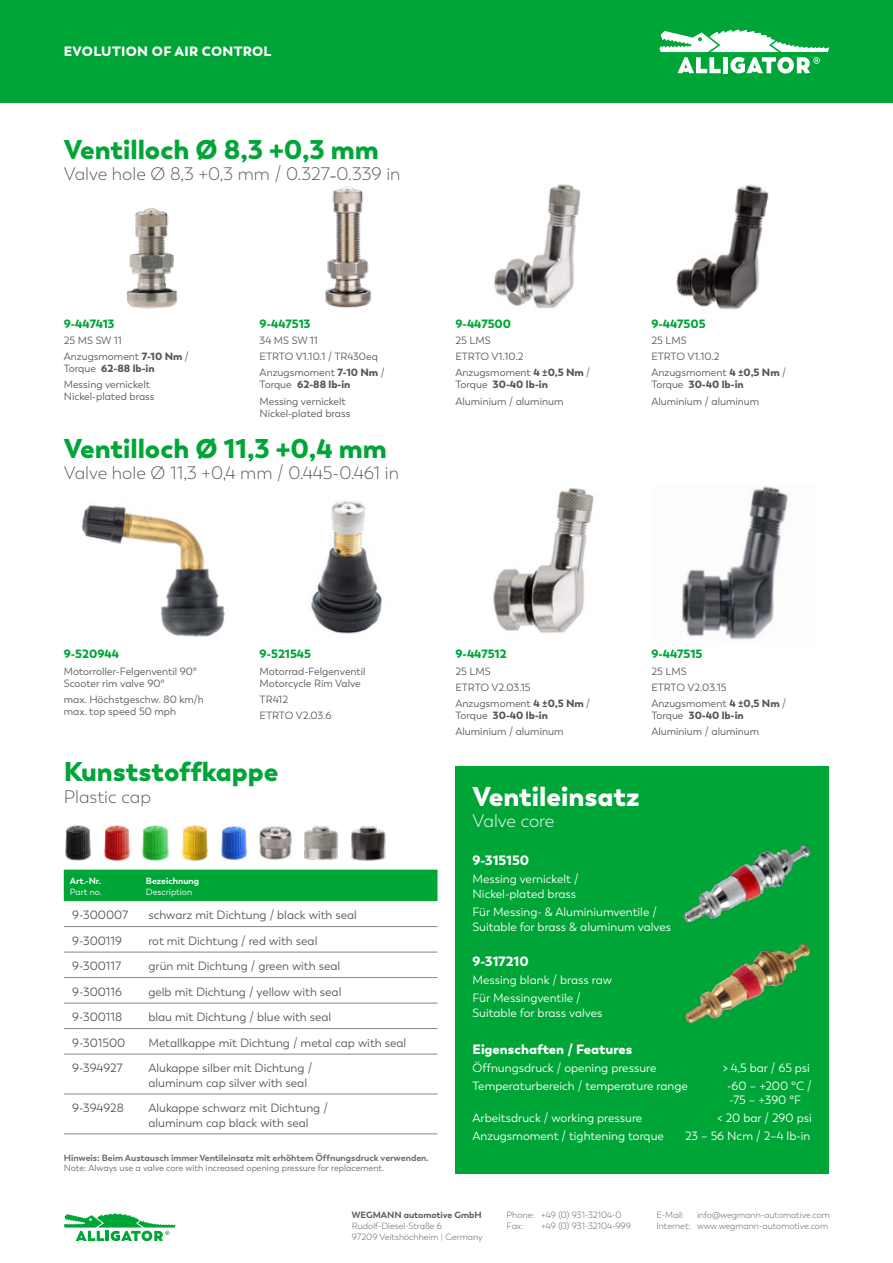
<style>
.page{position:relative;width:893px;height:1263px;background:#fff}
.page>*{position:absolute;margin:0;border:0;box-sizing:border-box;transform-origin:0 0}
.t1{font:900 27px "Trenda";color:#00a538}
.t2{font:900 27px "Trenda";color:#fff}
.t3{font:300 18px "Trenda";color:#575756}
.t4{font:300 18px "Trenda";letter-spacing:-.01em;color:#fff}
.t5{font:900 13.5px "Trenda";color:#fff}
.t6{font:900 13.5px "Trenda";letter-spacing:.025em;color:#fff}
.t7{font:12px/14.4px "Trenda";color:#575756}
.t8{font:12px/14.4px "Trenda";color:#fff}
.t9{font:900 12px "Trenda";color:#00a538}
.t10{font:10.5px/16.2px "Trenda";color:#575756}
.t11{font:300 9px/10.8px "Trenda";color:#575756}
.t12{font:700 9px "Trenda";color:#6b6b6a}
.t13{font:9px "Trenda";color:#6b6b6a}
.t14{font:700 9px "Trenda";color:#575756}
.t15{font:700 9px "Trenda";color:#fff}
.t16{font:9px "Trenda";color:#fff}
.s1{font-weight:400;font-size:12px;color:#000}
.s2{font-weight:900}
</style>
<div class="page">
<div style="left:0;top:0;width:893px;height:102px;background:#00a538"></div>
<img style="left:494px;top:184px;width:87px;height:125px">
<img style="left:127px;top:208px;width:50px;height:101px">
<img style="left:676px;top:184px;width:93px;height:126px">
<img style="left:325px;top:186px;width:46px;height:122px">
<div style="left:455px;top:766px;width:374px;height:408px;background:#00a538"></div>
<img style="left:684px;top:943px;width:127px;height:81px">
<img style="left:683px;top:844px;width:128px;height:79px">
<img style="left:493px;top:488px;width:101px;height:145px">
<img style="left:81px;top:505px;width:144px;height:132px">
<img style="left:682px;top:486px;width:106px;height:154px">
<img style="left:311px;top:501px;width:71px;height:133px">
<img style="left:142px;top:825px;width:27px;height:36px">
<img style="left:65px;top:825px;width:26px;height:36px">
<img style="left:221px;top:826px;width:26px;height:34px">
<img style="left:182px;top:824px;width:26px;height:37px">
<img style="left:103px;top:825px;width:27px;height:36px">
<img style="left:304px;top:826px;width:34px;height:35px">
<img style="left:351px;top:826px;width:35px;height:35px">
<img style="left:259px;top:826px;width:33px;height:34px">
<div style="left:64px;top:870px;width:373px;height:31px;background:#00a538"></div>
<hr style="left:64px;top:926px;width:76px;height:1px;background:#878787">
<hr style="left:140px;top:926px;width:297px;height:1px;background:#878787">
<hr style="left:64px;top:952px;width:76px;height:1px;background:#878787">
<hr style="left:140px;top:952px;width:297px;height:1px;background:#878787">
<hr style="left:64px;top:977px;width:76px;height:1px;background:#878787">
<hr style="left:140px;top:977px;width:297px;height:1px;background:#878787">
<hr style="left:64px;top:1003px;width:76px;height:1px;background:#878787">
<hr style="left:140px;top:1003px;width:297px;height:1px;background:#878787">
<hr style="left:64px;top:1028px;width:76px;height:1px;background:#878787">
<hr style="left:140px;top:1028px;width:297px;height:1px;background:#878787">
<hr style="left:64px;top:1054px;width:76px;height:1px;background:#878787">
<hr style="left:140px;top:1054px;width:297px;height:1px;background:#878787">
<hr style="left:64px;top:1093px;width:76px;height:1px;background:#878787">
<hr style="left:140px;top:1093px;width:297px;height:1px;background:#878787">
<hr style="left:64px;top:1133px;width:76px;height:1px;background:#878787">
<hr style="left:140px;top:1133px;width:297px;height:1px;background:#878787">
<svg style="left:64px;top:1213px;width:112px;height:28px"></svg>
<svg style="left:659px;top:30px;width:170px;height:44px"></svg>
<p class="t6" style="left:64px;top:42px;width:209px">EVOLUTION OF AIR CONTROL</p>
<h1 class="t1" style="left:64px;top:132px;width:317px">Ventilloch Ø 8,3 +0,3 mm</h1>
<h2 class="t3" style="left:64px;top:164px;width:338px">Valve hole Ø 8,3 +0,3 mm / 0.327<span class="s1">–</span>0.339 in</h2>
<p class="t9" style="left:64px;top:316px;width:52px">9-447413</p>
<p class="t10" style="left:64px;top:332px;width:127px">25 MS SW 11<br>Anzugsmoment <span class="s2">7-10 Nm</span> /</p>
<p class="t10" style="left:64px;top:361px;width:92px">Torque <span class="s2">62-88 lb-in<br></span>Messing vernickelt</p>
<p class="t10" style="left:64px;top:389px;width:92px">Nickel-plated brass</p>
<p class="t9" style="left:260px;top:316px;width:52px">9-447513</p>
<p class="t10" style="left:260px;top:332px;width:127px">34 MS SW 11<br>ETRTO V1.10.1 / TR430eq<br>Anzugsmoment <span class="s2">7-10 Nm</span> /</p>
<p class="t10" style="left:260px;top:377px;width:92px">Torque <span class="s2">62-88 lb-in<br></span>Messing vernickelt</p>
<p class="t10" style="left:260px;top:405px;width:92px">Nickel-plated brass</p>
<h1 class="t1" style="left:64px;top:431px;width:325px">Ventilloch Ø 11,3 +0,4 mm</h1>
<h2 class="t3" style="left:64px;top:463px;width:337px">Valve hole Ø 11,3 +0,4 mm / 0.445-0.461 in</h2>
<p class="t9" style="left:455px;top:316px;width:57px">9-447500</p>
<p class="t10" style="left:455px;top:332px;width:136px">25 LMS<br>ETRTO V1.10.2<br>Anzugsmoment <span class="s2">4 ±0,5 Nm</span> /</p>
<p class="t10" style="left:455px;top:377px;width:109px">Torque <span class="s2">30-40 lb-in<br></span>Aluminium / aluminum</p>
<p class="t9" style="left:651px;top:316px;width:56px">9-447505</p>
<p class="t10" style="left:651px;top:332px;width:136px">25 LMS<br>ETRTO V1.10.2<br>Anzugsmoment <span class="s2">4 ±0,5 Nm</span> /</p>
<p class="t10" style="left:651px;top:377px;width:109px">Torque <span class="s2">30-40 lb-in<br></span>Aluminium / aluminum</p>
<p class="t9" style="left:64px;top:646px;width:57px">9-520944</p>
<p class="t10" style="left:64px;top:665px;width:135px;line-height:12px">Motorroller-Felgenventil 90°<br>Scooter rim valve 90°</p>
<p class="t10" style="left:64px;top:693px;width:142px;line-height:12px">max. Höchstgeschw. 80 km/h max. top speed 50 mph</p>
<p class="t9" style="left:260px;top:646px;width:53px">9-521545</p>
<p class="t10" style="left:260px;top:665px;width:107px;line-height:12px">Motorrad-Felgenventil<br>Motorcycle Rim Valve</p>
<p class="t10" style="left:260px;top:691px;width:73px">TR412<br>ETRTO V2.03.6</p>
<h1 class="t1" style="left:64px;top:754px;width:216px">Kunststoffkappe</h1>
<h2 class="t3" style="left:64px;top:786px;width:89px">Plastic cap</h2>
<p class="t15" style="left:70px;top:875px;width:33px">Art.-Nr.</p>
<p class="t16" style="left:70px;top:887px;width:34px">Part no.</p>
<p class="t15" style="left:146px;top:875px;width:55px">Bezeichnung</p>
<p class="t16" style="left:146px;top:887px;width:48px">Description</p>
<p class="t7" style="left:72px;top:908px;width:57px">9-300007</p>
<p class="t7" style="left:148px;top:908px;width:210px">schwarz mit Dichtung / black with seal</p>
<p class="t7" style="left:72px;top:934px;width:51px">9-300119</p>
<p class="t7" style="left:148px;top:934px;width:170px">rot mit Dichtung / red with seal</p>
<p class="t7" style="left:72px;top:959px;width:51px">9-300117</p>
<p class="t7" style="left:148px;top:959px;width:193px">grün mit Dichtung / green with seal</p>
<p class="t7" style="left:72px;top:985px;width:51px">9-300116</p>
<p class="t7" style="left:148px;top:985px;width:195px">gelb mit Dichtung / yellow with seal</p>
<p class="t7" style="left:72px;top:1010px;width:52px">9-300118</p>
<p class="t7" style="left:148px;top:1010px;width:184px">blau mit Dichtung / blue with seal</p>
<p class="t7" style="left:72px;top:1036px;width:55px">9-301500</p>
<p class="t7" style="left:148px;top:1036px;width:259px">Metallkappe mit Dichtung / metal cap with seal</p>
<p class="t7" style="left:72px;top:1061px;width:52px">9-394927</p>
<p class="t7" style="left:148px;top:1061px;width:165px">Alukappe silber mit Dichtung / aluminum cap silver with seal</p>
<p class="t7" style="left:72px;top:1101px;width:53px">9-394928</p>
<p class="t7" style="left:148px;top:1101px;width:181px">Alukappe schwarz mit Dichtung / aluminum cap black with seal</p>
<p class="t12" style="left:64px;top:1152px;width:367px">Hinweis: Beim Austausch immer Ventileinsatz mit erhöhtem Öffnungsdruck verwenden.</p>
<p class="t13" style="left:64px;top:1163px;width:322px">Note: Always use a valve core with increased opening pressure for replacement.</p>
<p class="t9" style="left:455px;top:646px;width:53px">9-447512</p>
<p class="t10" style="left:455px;top:663px;width:136px">25 LMS<br>ETRTO V2.03.15<br>Anzugsmoment <span class="s2">4 ±0,5 Nm</span> /</p>
<p class="t10" style="left:455px;top:707px;width:109px">Torque <span class="s2">30-40 lb-in<br></span>Aluminium / aluminum</p>
<p class="t9" style="left:651px;top:646px;width:53px">9-447515</p>
<p class="t10" style="left:651px;top:663px;width:136px">25 LMS<br>ETRTO V2.03.15<br>Anzugsmoment <span class="s2">4 ±0,5 Nm</span> /</p>
<p class="t10" style="left:651px;top:707px;width:109px">Torque <span class="s2">30-40 lb-in<br></span>Aluminium / aluminum</p>
<h1 class="t2" style="left:472px;top:779px;width:169px">Ventileinsatz</h1>
<h2 class="t4" style="left:472px;top:811px;width:83px">Valve core</h2>
<p class="t5" style="left:472px;top:852px;width:58px">9-315150</p>
<p class="t8" style="left:472px;top:872px;width:108px">Messing vernickelt /<br>Nickel-plated brass</p>
<p class="t8" style="left:472px;top:905px;width:200px">Für Messing- &amp; Aluminiumventile /<br>Suitable for brass &amp; aluminum valves</p>
<p class="t5" style="left:472px;top:952px;width:58px">9-317210</p>
<p class="t8" style="left:472px;top:970px;width:141px;line-height:18.6px">Messing blank / brass raw<br>Für Messingventile /</p>
<p class="t8" style="left:472px;top:1006px;width:132px">Suitable for brass valves</p>
<p class="t5" style="left:472px;top:1040px;width:161px">Eigenschaften / Features</p>
<p class="t8" style="left:472px;top:1061px;width:185px">Öffnungsdruck / opening pressure</p>
<p class="t8" style="left:723px;top:1061px;width:89px">&gt; 4,5 bar / 65 psi</p>
<p class="t8" style="left:472px;top:1079px;width:217px">Temperaturbereich / temperature range</p>
<p class="t8" style="left:727px;top:1079px;width:86px">-60 – +200 °C / -75 – +390 °F</p>
<p class="t8" style="left:472px;top:1111px;width:171px">Arbeitsdruck / working pressure</p>
<p class="t8" style="left:718px;top:1111px;width:96px">&lt; 20 bar / 290 psi</p>
<p class="t8" style="left:472px;top:1129px;width:193px">Anzugsmoment / tightening torque</p>
<p class="t8" style="left:685px;top:1129px;width:127px">23 – 56 Ncm / 2–4 lb-in</p>
<p class="t14" style="left:352px;top:1210px;width:131px">WEGMANN automotive GmbH</p>
<p class="t11" style="left:352px;top:1221px;width:132px">Rudolf-Diesel-Straße 6<br>97209 Veitshöchheim | Germany</p>
<p class="t11" style="left:507px;top:1209px;width:116px">Phone: +49 (0) 931-32104-0<br>Fax:</p>
<p class="t11" style="left:541px;top:1220px;width:91px">+49 (0) 931-32104-999</p>
<p class="t11" style="left:657px;top:1209px;width:175px;text-align:right">info@wegmann-automotive.com<br>Internet: www.wegmann-automotive.com</p>
<p class="t11" style="left:657px;top:1209px;width:29px">E-Mail:</p>
</div>
